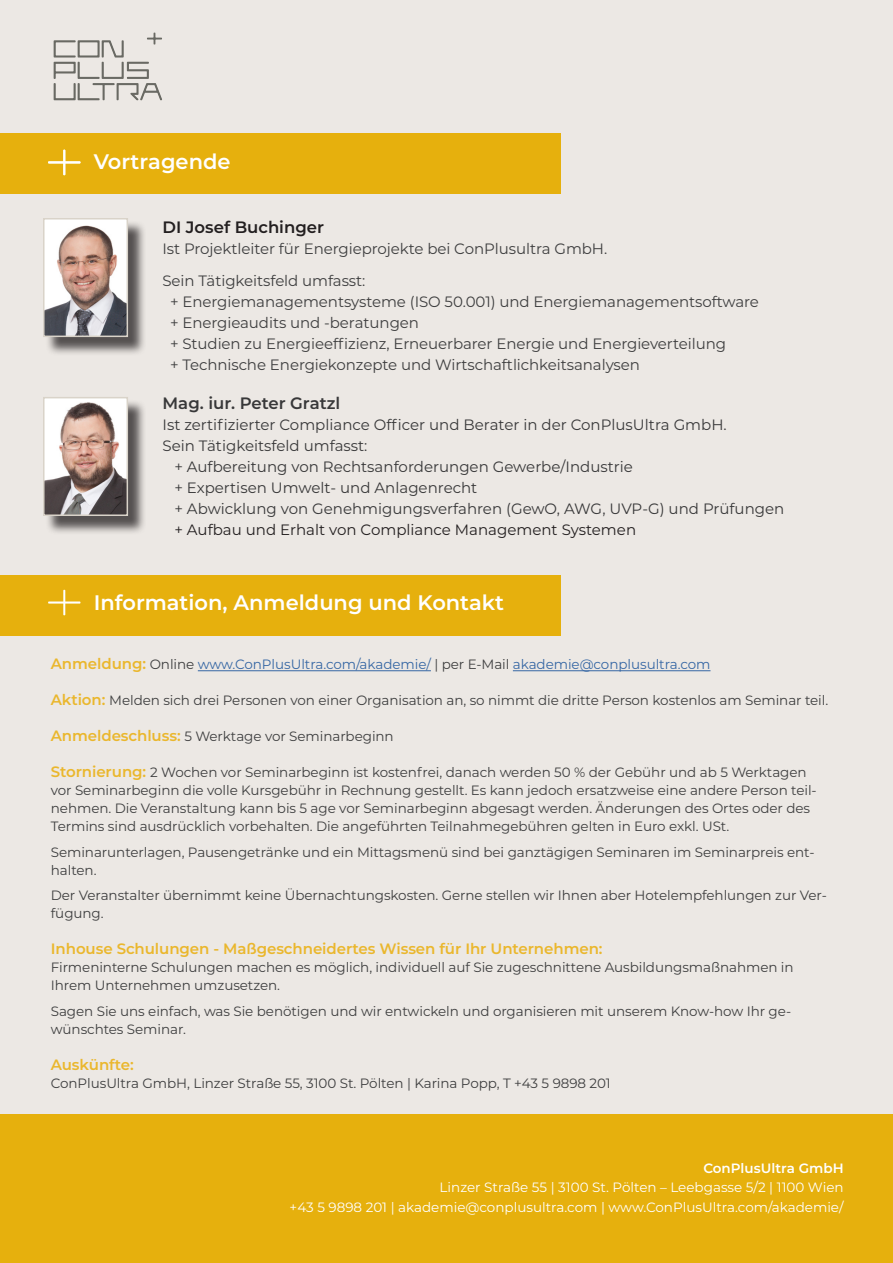
<style>
.page{position:relative;width:893px;height:1263px;background:#ece8e4}
.page>*{position:absolute;margin:0;border:0;box-sizing:border-box;transform-origin:0 0}
.t1{font:600 21px "Montserrat";color:#fff}
.t2{font:600 16.5px "Montserrat";color:#383839}
.t3{font:600 16.5px "Montserrat";color:#231f20}
.t4{font:15px/31.5px "Montserrat";letter-spacing:-.005em;color:#3e3e3f}
.t5{font:15px "Montserrat";color:#383839}
.t6{font:600 15px "Montserrat";letter-spacing:-.005em;color:#eab72d}
.t7{font:15px "Montserrat";color:#231f20}
.t8{font:13.5px/18px "Montserrat";letter-spacing:-.005em;color:#3e3e3f}
.t9{font:13.5px/19.5px "Montserrat";color:#fff;text-align:right}
.t10{font:13.5px "Montserrat";letter-spacing:-.005em;color:#3667a4}
.s1{font-weight:600;font-size:15px;color:#eab72d}
.s2{color:#3e3e3f}
.s3{font-weight:600}
</style>
<div class="page">
<div style="left:0;top:1114px;width:893px;height:149px;background:#e6b00d"></div>
<div style="left:0;top:133px;width:561px;height:61px;background:#e6b00d"></div>
<hr style="left:198px;top:670px;width:233px;height:1px;background:#3667a4">
<hr style="left:513px;top:670px;width:197px;height:1px;background:#3667a4">
<svg style="left:48px;top:150px;width:32px;height:25px"></svg>
<svg style="left:54px;top:33px;width:108px;height:67px"></svg>
<div style="left:0;top:575px;width:561px;height:61px;background:#e6b00d"></div>
<svg style="left:48px;top:590px;width:32px;height:25px"></svg>
<div style="left:45px;top:220px;width:102px;height:136px;background:#231f20;opacity:.75"></div>
<img style="left:46px;top:221px;width:79px;height:113px">
<div style="left:43px;top:218px;width:85px;height:119px;border:2px solid #d9d3c9"></div>
<div style="left:45px;top:399px;width:102px;height:136px;background:#231f20;opacity:.75"></div>
<img style="left:46px;top:400px;width:79px;height:113px">
<div style="left:43px;top:397px;width:85px;height:119px;border:2px solid #d9d3c9"></div>
<p class="t1" style="left:94px;top:147px;width:138px">Vortragende</p>
<p class="t3" style="left:162px;top:216px;width:163px">DI Josef Buchinger</p>
<p class="t4" style="left:162px;top:233px;width:446px">Ist Projektleiter für Energieprojekte bei ConPlusultra GmbH.<br>Sein Tätigkeitsfeld umfasst:</p>
<p class="t4" style="left:170px;top:285px;width:590px">+ Energiemanagementsysteme (ISO 50.001) und Energiemanagementsoftware</p>
<p class="t4" style="left:170px;top:306px;width:251px">+ Energieaudits und -beratungen</p>
<p class="t4" style="left:170px;top:332px;width:558px;line-height:21px">+ Studien zu Energieeffizienz, Erneuerbarer Energie und Energieverteilung + Technische Energiekonzepte und Wirtschaftlichkeitsanalysen</p>
<p class="t2" style="left:162px;top:391px;width:179px">Mag. iur. Peter Gratzl</p>
<p class="t5" style="left:162px;top:414px;width:566px">Ist zertifizierter Compliance Officer und Berater in der ConPlusUltra GmbH.</p>
<p class="t5" style="left:162px;top:435px;width:206px">Sein Tätigkeitsfeld umfasst:</p>
<p class="t5" style="left:174px;top:456px;width:460px">+ Aufbereitung von Rechtsanforderungen Gewerbe/Industrie</p>
<p class="t5" style="left:174px;top:477px;width:304px">+ Expertisen Umwelt- und Anlagenrecht</p>
<p class="t5" style="left:174px;top:498px;width:611px">+ Abwicklung von Genehmigungsverfahren (GewO, AWG, UVP-G) und Prüfungen</p>
<p class="t7" style="left:174px;top:519px;width:463px">+ Aufbau und Erhalt von Compliance Management Systemen</p>
<p class="t1" style="left:94px;top:587px;width:412px">Information, Anmeldung und Kontakt</p>
<p class="t10" style="left:51px;top:655px;width:661px"><span class="s1">Anmeldung:</span> <span class="s2">Online</span> www.ConPlusUltra.com/akademie/ <span class="s2">| per E-Mail</span> akademie@conplusultra.com</p>
<p class="t8" style="left:51px;top:691px;width:779px"><span class="s1">Aktion:</span> Melden sich drei Personen von einer Organisation an, so nimmt die dritte Person kostenlos am Seminar teil.</p>
<p class="t8" style="left:51px;top:727px;width:344px"><span class="s1">Anmeldeschluss:</span> 5 Werktage vor Seminarbeginn</p>
<p class="t8" style="left:51px;top:763px;width:767px"><span class="s1">Stornierung:</span> 2 Wochen vor Seminarbeginn ist kostenfrei, danach werden 50 % der Gebühr und ab 5 Werktagen vor Seminarbeginn die volle Kursgebühr in Rechnung gestellt. Es kann jedoch ersatzweise eine andere Person teil&shy;nehmen. Die Veranstaltung kann bis 5 age vor Seminarbeginn abgesagt werden. Änderungen des Ortes oder des Termins sind ausdrücklich vorbehalten. Die angeführten Teilnahmegebühren gelten in Euro exkl. USt.</p>
<p class="t8" style="left:51px;top:843px;width:765px">Seminarunterlagen, Pausengetränke und ein Mittagsmenü sind bei ganztägigen Seminaren im Seminarpreis ent&shy;halten.</p>
<p class="t8" style="left:51px;top:886px;width:778px">Der Veranstalter übernimmt keine Übernachtungskosten. Gerne stellen wir Ihnen aber Hotelempfehlungen zur Ver&shy;fügung.</p>
<p class="t6" style="left:51px;top:938px;width:553px">Inhouse Schulungen - Maßgeschneidertes Wissen für Ihr Unternehmen:</p>
<p class="t8" style="left:51px;top:958px;width:744px">Firmeninterne Schulungen machen es möglich, individuell auf Sie zugeschnittene Ausbildungsmaßnahmen in<br>Ihrem Unternehmen umzusetzen.</p>
<p class="t8" style="left:51px;top:1002px;width:742px">Sagen Sie uns einfach, was Sie benötigen und wir entwickeln und organisieren mit unserem Know-how Ihr ge&shy;wünschtes Seminar.</p>
<p class="t6" style="left:51px;top:1054px;width:84px">Auskünfte:</p>
<p class="t8" style="left:51px;top:1074px;width:561px">ConPlusUltra GmbH, Linzer Straße 55, 3100 St. Pölten | Karina Popp, T +43 5 9898 201</p>
<p class="t9" style="left:440px;top:1158px;width:405px"><span class="s3">ConPlusUltra GmbH<br></span>Linzer Straße 55 | 3100 St. Pölten – Leebgasse 5/2 | 1100 Wien</p>
<p class="t9" style="left:290px;top:1197px;width:555px">+43 5 9898 201 | akademie@conplusultra.com | www.ConPlusUltra.com/akademie/</p>
</div>
